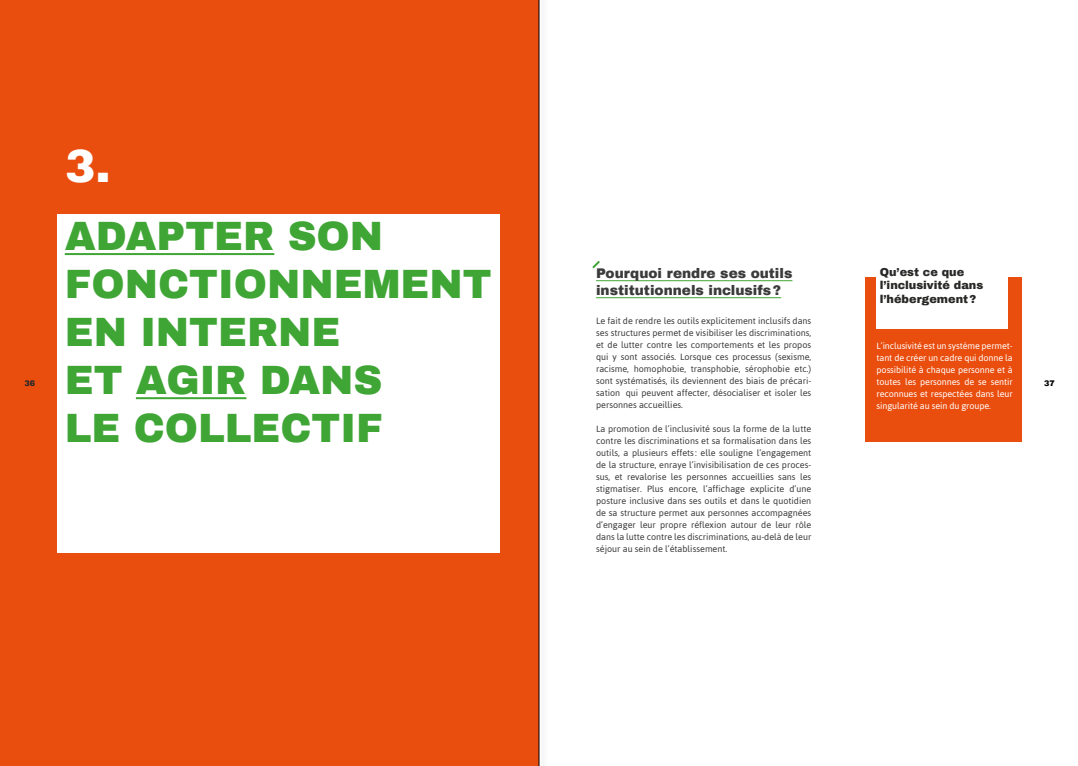
<style>
.page{position:relative;width:1078px;height:766px;background:#fff}
.page>*{position:absolute;margin:0;border:0;box-sizing:border-box;transform-origin:0 0}
.t1{font:900 45.5px "Archivo";color:#fff}
.t2{font:900 40px/48px "Archivo";color:#3fa535}
.t3{font:900 13.7px/17px "Archivo";color:#3c3b3b}
.t4{font:900 11.2px/13.5px "Archivo";color:#282827}
.t5{font:9px/12px "Asap";color:#3c3b3b;text-align:justify}
.t6{font:9px/12px "Asap";letter-spacing:-.01em;color:#fff;text-align:justify}
.t7{font:900 8px "Archivo";color:#282827}
.t8{font:900 8px "Archivo";color:#000}
</style>
<div class="page">
<div style="left:0;top:0;width:539px;height:765px;background:#e94e0f"></div>
<div style="left:57px;top:214px;width:443px;height:338px;background:#fff"></div>
<hr style="left:65px;top:253px;width:209px;height:2px;background:#3fa535">
<hr style="left:136px;top:397px;width:110px;height:2px;background:#3fa535">
<hr style="left:596px;top:280px;width:196px;height:1px;background:#3fa535">
<hr style="left:596px;top:297px;width:185px;height:1px;background:#3fa535">
<div style="left:865px;top:277px;width:155px;height:164px;background:#e94e0f"></div>
<div style="left:876px;top:266px;width:131px;height:62px;background:#fff"></div>
<svg style="left:592px;top:260px;width:8px;height:9px"></svg>
<div style="left:537px;top:0;width:11px;height:765px;background:#000;opacity:.85"></div>
<hr style="left:538px;top:0;width:1px;height:765px;background:#000">
<h1 class="t1" style="left:65px;top:138px;width:47px">3.</h1>
<h2 class="t2" style="left:65px;top:212px;width:428px">ADAPTER SON<br>FONCTIONNEMENT<br>EN INTERNE<br>ET AGIR DANS<br>LE COLLECTIF</h2>
<h3 class="t3" style="left:596px;top:265px;width:198px">Pourquoi rendre ses outils institutionnels inclusifs?</h3>
<p class="t5" style="left:596px;top:315px;width:217px">Le fait de rendre les outils explicitement inclusifs dans ses structures permet de visibiliser les discriminations, et de lutter contre les comportements et les propos qui y sont associés. Lorsque ces processus (sexisme, racisme, homophobie, transphobie, sérophobie etc.) sont systématisés, ils deviennent des biais de précari&shy;sation qui peuvent affecter, désocialiser et isoler les personnes accueillies.</p>
<p class="t5" style="left:596px;top:423px;width:217px">La promotion de l’inclusivité sous la forme de la lutte contre les discriminations et sa formalisation dans les outils, a plusieurs effets : elle souligne l’engagement de la structure, enraye l’invisibilisation de ces proces&shy;sus, et revalorise les personnes accueillies sans les stigmatiser. Plus encore, l’affichage explicite d’une posture inclusive dans ses outils et dans le quotidien de sa structure permet aux personnes accompagnées d’engager leur propre réflexion autour de leur rôle dans la lutte contre les discriminations, au-delà de leur séjour au sein de l’établissement.</p>
<p class="t4" style="left:879px;top:265px;width:105px">Qu’est ce que l’inclusivité dans l’hébergement?</p>
<p class="t6" style="left:876px;top:340px;width:138px">L’inclusivité est un système permet&shy;tant de créer un cadre qui donne la possibilité à chaque personne et à toutes les personnes de se sentir reconnues et respectées dans leur singularité au sein du groupe.</p>
<p class="t7" style="left:25px;top:378px;width:12px">36</p>
<p class="t8" style="left:1043px;top:378px;width:12px">37</p>
</div>
